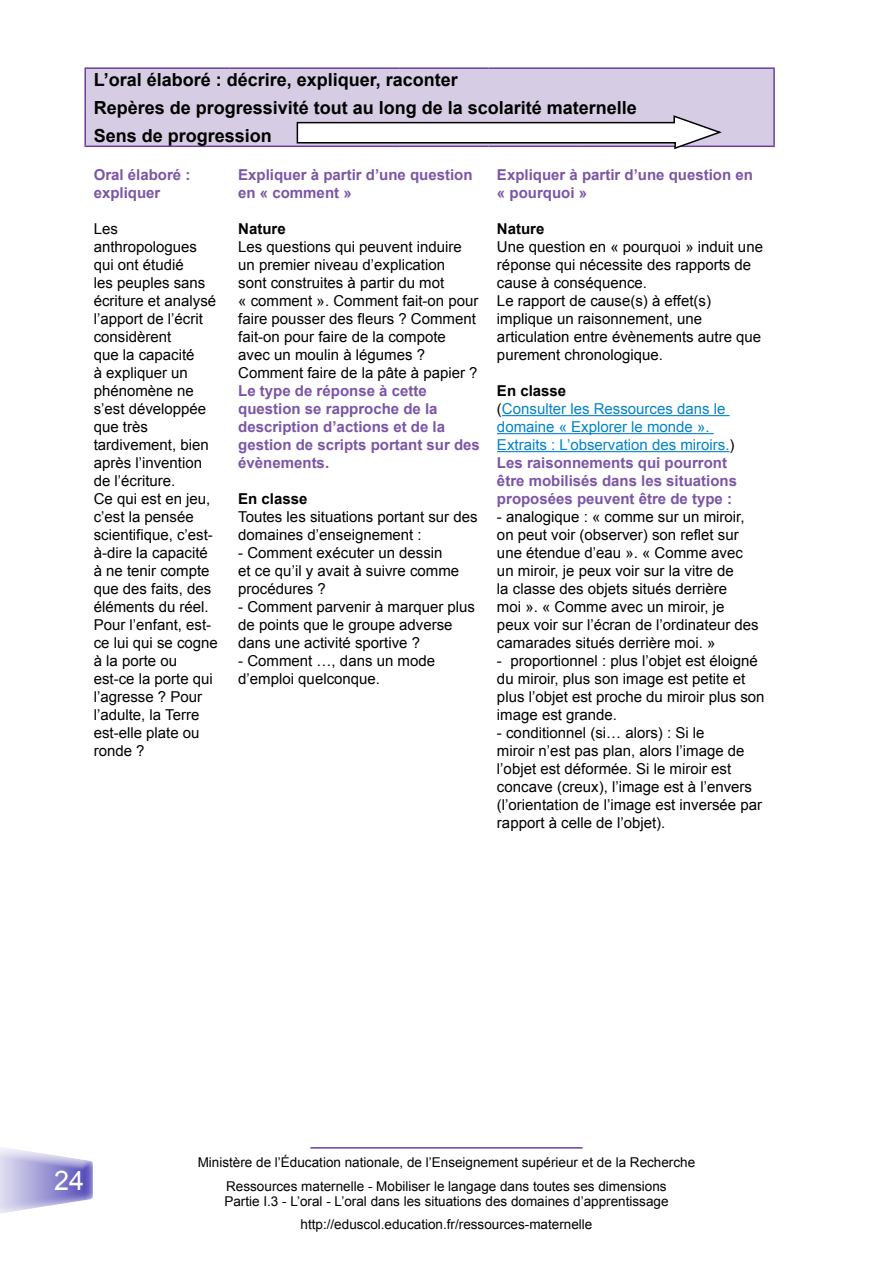
<style>
.page{position:relative;width:893px;height:1263px;background:#fff}
.page>*{position:absolute;margin:0;border:0;box-sizing:border-box;transform-origin:0 0}
.t1{font:27px "Arial";color:#fff}
.t2{font:700 18px/28.2px "Arial";color:#000}
.t3{font:15px/18px "Arial";color:#000}
.t4{font:700 15px/18px "Arial";color:#7b56a7}
.t5{font:15px/18px "Arial";color:#0083c9}
.t6{font:700 15px "Arial";color:#000}
.t7{font:13.5px/23.5px "Arial";color:#000;text-align:center}
.s1{font-weight:700;color:#000}
.s2{color:#000}
.s3{font-weight:700;color:#7b56a7}
</style>
<div class="page">
<div style="left:0;top:1154px;width:104px;height:63px;background:#6a3f9d;opacity:.75"></div>
<hr style="left:310px;top:1147px;width:272px;height:1px;background:#6a3f9d">
<div style="left:85px;top:68px;width:689px;height:78px;background:#d6cce3"></div>
<hr style="left:84px;top:67px;width:146px;height:2px;background:#6a3f9d">
<hr style="left:84px;top:69px;width:2px;height:77px;background:#6a3f9d">
<hr style="left:230px;top:67px;width:170px;height:2px;background:#6a3f9d">
<hr style="left:400px;top:67px;width:88px;height:2px;background:#6a3f9d">
<hr style="left:488px;top:67px;width:90px;height:2px;background:#6a3f9d">
<hr style="left:578px;top:67px;width:197px;height:2px;background:#6a3f9d">
<hr style="left:773px;top:69px;width:2px;height:77px;background:#6a3f9d">
<hr style="left:84px;top:146px;width:146px;height:1px;background:#6a3f9d">
<hr style="left:230px;top:146px;width:170px;height:1px;background:#6a3f9d">
<hr style="left:578px;top:146px;width:197px;height:1px;background:#6a3f9d">
<hr style="left:502px;top:415px;width:228px;height:1px;background:#0083c9">
<hr style="left:497px;top:433px;width:217px;height:1px;background:#0083c9">
<hr style="left:497px;top:451px;width:233px;height:1px;background:#0083c9">
<svg style="left:296px;top:115px;width:428px;height:35px"></svg>
<p class="t2" style="left:94px;top:66px;width:545px">L’oral élaboré : décrire, expliquer, raconter<br>Repères de progressivité tout au long de la scolarité maternelle<br>Sens de progression</p>
<p class="t4" style="left:94px;top:166px;width:98px">Oral élaboré : expliquer</p>
<p class="t3" style="left:94px;top:220px;width:126px">Les anthropologues qui ont étudié<br>les peuples sans écriture et analysé l’apport de l’écrit considèrent<br>que la capacité<br>à expliquer un phénomène ne s’est développée que très tardivement, bien après l’invention de l’écriture.<br>Ce qui est en jeu, c’est la pensée scientifique, c’est&shy;à-dire la capacité à ne tenir compte que des faits, des éléments du réel.<br>Pour l’enfant, est&shy;ce lui qui se cogne à la porte ou est-ce la porte qui l’agresse ? Pour l’adulte, la Terre est-elle plate ou ronde ?</p>
<p class="t4" style="left:497px;top:166px;width:257px">Expliquer à partir d’une question en « pourquoi »</p>
<p class="t6" style="left:497px;top:219px;width:49px">Nature</p>
<p class="t3" style="left:497px;top:238px;width:267px">Une question en « pourquoi » induit une réponse qui nécessite des rapports de cause à conséquence.<br>Le rapport de cause(s) à effet(s) implique un raisonnement, une articulation entre évènements autre que purement chronologique.</p>
<p class="t5" style="left:497px;top:382px;width:242px"><span class="s1">En classe<br></span><span class="s2">(</span>Consulter les Ressources dans le domaine « Explorer le monde ».<br>Extraits : L’observation des miroirs.<span class="s2">)<br></span><span class="s3">Les raisonnements qui pourront être mobilisés dans les situations proposées peuvent être de type :</span></p>
<p class="t3" style="left:497px;top:508px;width:263px">- analogique : « comme sur un miroir, on peut voir (observer) son reflet sur une étendue d’eau ». « Comme avec un miroir, je peux voir sur la vitre de<br>la classe des objets situés derrière<br>moi ». « Comme avec un miroir, je peux voir sur l’écran de l’ordinateur des camarades situés derrière moi. »</p>
<p class="t3" style="left:497px;top:652px;width:269px">- proportionnel : plus l’objet est éloigné du miroir, plus son image est petite et plus l’objet est proche du miroir plus son image est grande.</p>
<p class="t3" style="left:497px;top:724px;width:267px">- conditionnel (si… alors) : Si le<br>miroir n’est pas plan, alors l’image de l’objet est déformée. Si le miroir est concave (creux), l’image est à l’envers (l’orientation de l’image est inversée par rapport à celle de l’objet).</p>
<p class="t4" style="left:238px;top:166px;width:236px">Expliquer à partir d’une question en « comment »</p>
<p class="t6" style="left:238px;top:219px;width:49px">Nature</p>
<p class="t3" style="left:238px;top:238px;width:242px">Les questions qui peuvent induire un premier niveau d’explication<br>sont construites à partir du mot<br>« comment ». Comment fait-on pour faire pousser des fleurs ? Comment fait-on pour faire de la compote avec un moulin à légumes ?<br>Comment faire de la pâte à papier ?</p>
<p class="t4" style="left:238px;top:382px;width:243px">Le type de réponse à cette question se rapproche de la description d’actions et de la gestion de scripts portant sur des évènements.</p>
<p class="t6" style="left:238px;top:489px;width:71px">En classe</p>
<p class="t3" style="left:238px;top:508px;width:241px">Toutes les situations portant sur des domaines d’enseignement :</p>
<p class="t3" style="left:238px;top:544px;width:222px">- Comment exécuter un dessin<br>et ce qu’il y avait à suivre comme procédures ?</p>
<p class="t3" style="left:238px;top:598px;width:238px">- Comment parvenir à marquer plus de points que le groupe adverse dans une activité sportive ?</p>
<p class="t3" style="left:238px;top:652px;width:198px">- Comment …, dans un mode d’emploi quelconque.</p>
<h1 class="t1" style="left:54px;top:1162px;width:32px">24</h1>
<p class="t7" style="left:198px;top:1151px;width:499px">Ministère de l’Éducation nationale, de l’Enseignement supérieur et de la Recherche<br>Ressources maternelle - Mobiliser le langage dans toutes ses dimensions</p>
<p class="t7" style="left:224px;top:1189px;width:446px">Partie I.3 - L’oral - L’oral dans les situations des domaines d’apprentissage http://eduscol.education.fr/ressources-maternelle</p>
</div>
